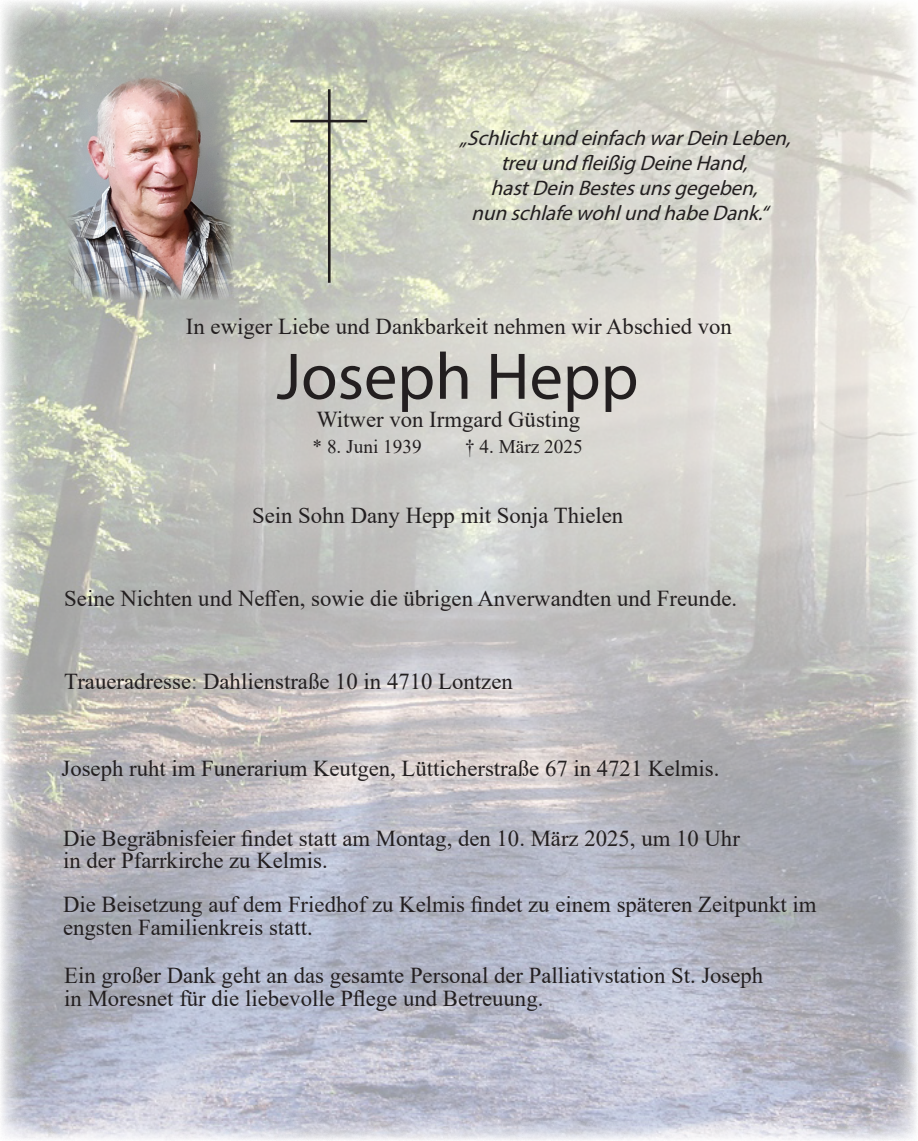
<style>
.page{position:relative;width:918px;height:1141px;background:#fff}
.page>*{position:absolute;margin:0;border:0;box-sizing:border-box;transform-origin:0 0}
.t1{font:66.5px "Myriad Pro";color:#231f20}
.t2{font:22.75px/22.8px "Times New Roman";color:#231f20}
.t3{font:italic 21px "Myriad Pro";color:#231f20}
.t4{font:19.25px "Times New Roman";color:#231f20}
.s1{color:#57585a}
</style>
<div class="page">
<img style="left:0;top:0;width:918px;height:1141px">
<hr style="left:328px;top:89px;width:2px;height:194px;background:#231f20">
<hr style="left:290px;top:120px;width:77px;height:2px;background:#231f20">
<img style="left:68px;top:63px;width:165px;height:236px">
<p class="t3" style="left:459px;top:125px;width:339px">„SchlichtundeinfachwarDeinLeben,</p>
<p class="t3" style="left:501px;top:150px;width:255px">treuundfleißigDeineHand,</p>
<p class="t3" style="left:490px;top:175px;width:275px">hastDeinBestesunsgegeben,</p>
<p class="t3" style="left:471px;top:200px;width:304px">nunschlafewohlundhabeDank.“</p>
<p class="t2" style="left:186px;top:315px;width:547px">In ewiger Liebe und Dankbarkeit nehmen wir Abschied von</p>
<p class="t1" style="left:276px;top:335px;width:363px">Joseph Hepp</p>
<p class="t2" style="left:316px;top:407px;width:265px">Witwer von Irmgard Güsting</p>
<p class="t4" style="left:312px;top:433px;width:111px">* 8. Juni 1939</p>
<p class="t4" style="left:465px;top:433px;width:119px">† 4. März 2025</p>
<p class="t2" style="left:252px;top:504px;width:373px">Sein Sohn Dany Hepp mit Sonja Thielen</p>
<p class="t2" style="left:64px;top:587px;width:674px">Seine Nichten und Neffen, sowie die übrigen Anverwandten und Freunde.</p>
<p class="t2" style="left:64px;top:669px;width:450px">Traueradresse<span class="s1">:</span> Dahlienstraße 10 in 4710 Lontzen</p>
<p class="t2" style="left:62px;top:757px;width:659px">Joseph ruht im Funerarium Keutgen, Lütticherstraße 67 in 4721 Kelmis.</p>
<p class="t2" style="left:63px;top:826px;width:678px">Die Begräbnisfeier findet statt am Montag, den 10. März 2025, um 10 Uhr in der Pfarrkirche zu Kelmis.</p>
<p class="t2" style="left:63px;top:892px;width:755px">Die Beisetzung auf dem Friedhof zu Kelmis findet zu einem späteren Zeitpunkt im engsten Familienkreis statt.</p>
<p class="t2" style="left:64px;top:963px;width:700px">Ein großer Dank geht an das gesamte Personal der Palliativstation St. Joseph in Moresnet für die liebevolle Pflege und Betreuung.</p>
</div>
